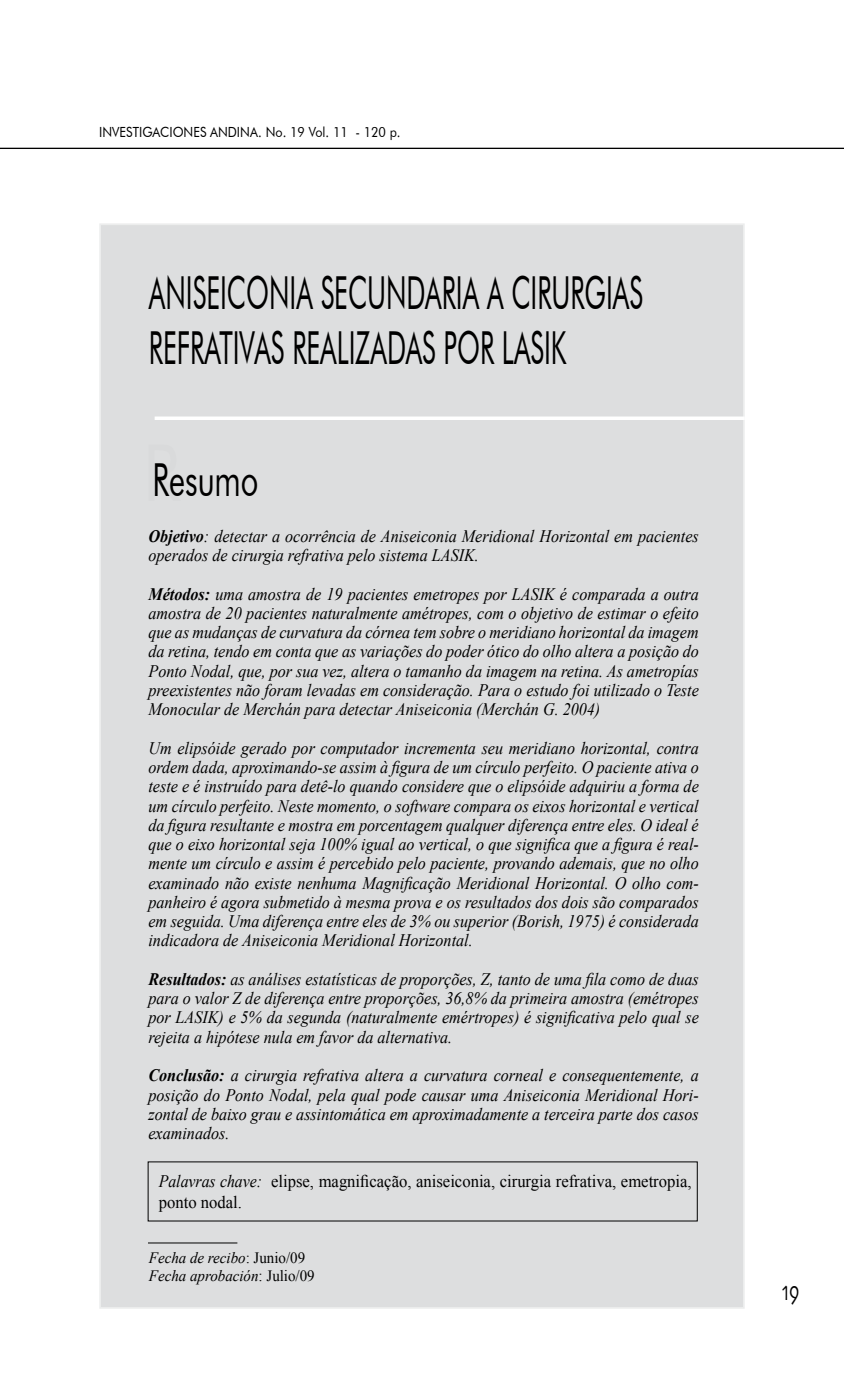
<style>
.page{position:relative;width:844px;height:1385px;background:#fff}
.page>*{position:absolute;margin:0;border:0;box-sizing:border-box;transform-origin:0 0}
.t1{font:45.5px/54.6px "Futura BT";color:#000;scale:.58 1}
.t2{font:45.5px "Futura BT";color:#000;scale:.68 1}
.t3{font:28px "Skia";color:#000;scale:.65 1}
.t4{font:italic 17.5px/19.2px "Times New Roman";color:#000;text-align:justify;scale:.92 1}
.t5{font:17.5px/21px "Times New Roman";color:#000;scale:.95 1}
.t6{font:italic 15.75px/17.5px "Times New Roman";color:#000;scale:.95 1}
.t7{font:14px "Futura BT";color:#000;scale:.9 1}
.s1{font-size:78.75px;color:#d9dadb}
.s2{font-weight:700}
.s3{font-style:italic}
.s4{font-style:normal}
</style>
<div class="page">
<div style="left:99px;top:223px;width:645px;height:1085px;background:#dddedf;border:2px solid #eceded"></div>
<hr style="left:0;top:148px;width:843px;height:1px;background:#000">
<hr style="left:148px;top:1242px;width:89px;height:1px;background:#000">
<svg style="left:155px;top:416px;width:589px;height:4px;fill:#fff"></svg>
<p class="t7" style="left:99px;top:123px;width:336px">INVESTIGACIONES ANDINA. No. 19 Vol. 11 - 120 p.</p>
<h1 class="t1" style="left:149px;top:265px;width:853px">ANISEICONIA SECUNDARIA A CIRURGIAS<br>REFRATIVAS REALIZADAS POR LASIK</h1>
<h1 class="t2" style="left:143px;top:452px;width:172px"><span class="s1">R</span>Resumo</h1>
<p class="t4" style="left:148px;top:526px;width:599px"><span class="s2">Objetivo</span>: detectar a ocorrência de Aniseiconia Meridional Horizontal em pacientes operados de cirurgia refrativa pelo sistema LASIK.</p>
<p class="t4" style="left:148px;top:583px;width:599px"><span class="s2">Métodos:</span> uma amostra de 19 pacientes emetropes por LASIK é comparada a outra amostra de 20 pacientes naturalmente amétropes, com o objetivo de estimar o efeito que as mudanças de curvatura da córnea tem sobre o meridiano horizontal da imagem da retina, tendo em conta que as variações do poder ótico do olho altera a posição do Ponto Nodal, que, por sua vez, altera o tamanho da imagem na retina. As ametropías preexistentes não foram levadas em consideração. Para o estudo foi utilizado o Teste Monocular de Merchán para detectar Aniseiconia (Merchán G. 2004)</p>
<p class="t4" style="left:148px;top:737px;width:599px">Um elipsóide gerado por computador incrementa seu meridiano horizontal, contra ordem dada, aproximando-se assim à figura de um círculo perfeito. O paciente ativa o teste e é instruído para detê-lo quando considere que o elipsóide adquiriu a forma de um círculo perfeito. Neste momento, o software compara os eixos horizontal e vertical da figura resultante e mostra em porcentagem qualquer diferença entre eles. O ideal é que o eixo horizontal seja 100% igual ao vertical, o que significa que a figura é real&shy;mente um círculo e assim é percebido pelo paciente, provando ademais, que no olho examinado não existe nenhuma Magnificação Meridional Horizontal. O olho com&shy;panheiro é agora submetido à mesma prova e os resultados dos dois são comparados em seguida. Uma diferença entre eles de 3% ou superior (Borish, 1975) é considerada indicadora de Aniseiconia Meridional Horizontal.</p>
<p class="t4" style="left:148px;top:968px;width:599px"><span class="s2">Resultados:</span> as análises estatísticas de proporções, Z, tanto de uma fila como de duas para o valor Z de diferença entre proporções, 36,8% da primeira amostra (emétropes por LASIK) e 5% da segunda (naturalmente emértropes) é significativa pelo qual se rejeita a hipótese nula em favor da alternativa.</p>
<p class="t4" style="left:148px;top:1065px;width:599px"><span class="s2">Conclusão:</span> a cirurgia refrativa altera a curvatura corneal e consequentemente, a posição do Ponto Nodal, pela qual pode causar uma Aniseiconia Meridional Hori&shy;zontal de baixo grau e assintomática em aproximadamente a terceira parte dos casos examinados.</p>
<p class="t5" style="left:159px;top:1170px;width:562px"><span class="s3">Palavras chave:</span> elipse, magnificação, aniseiconia, cirurgia refrativa, emetropia, ponto nodal.</p>
<p class="t6" style="left:149px;top:1248px;width:176px">Fecha de recibo<span class="s4">: Junio/09<br></span>Fecha aprobación<span class="s4">: Julio/09</span></p>
<h2 class="t3" style="left:781px;top:1273px;width:28px">19</h2>
</div>
